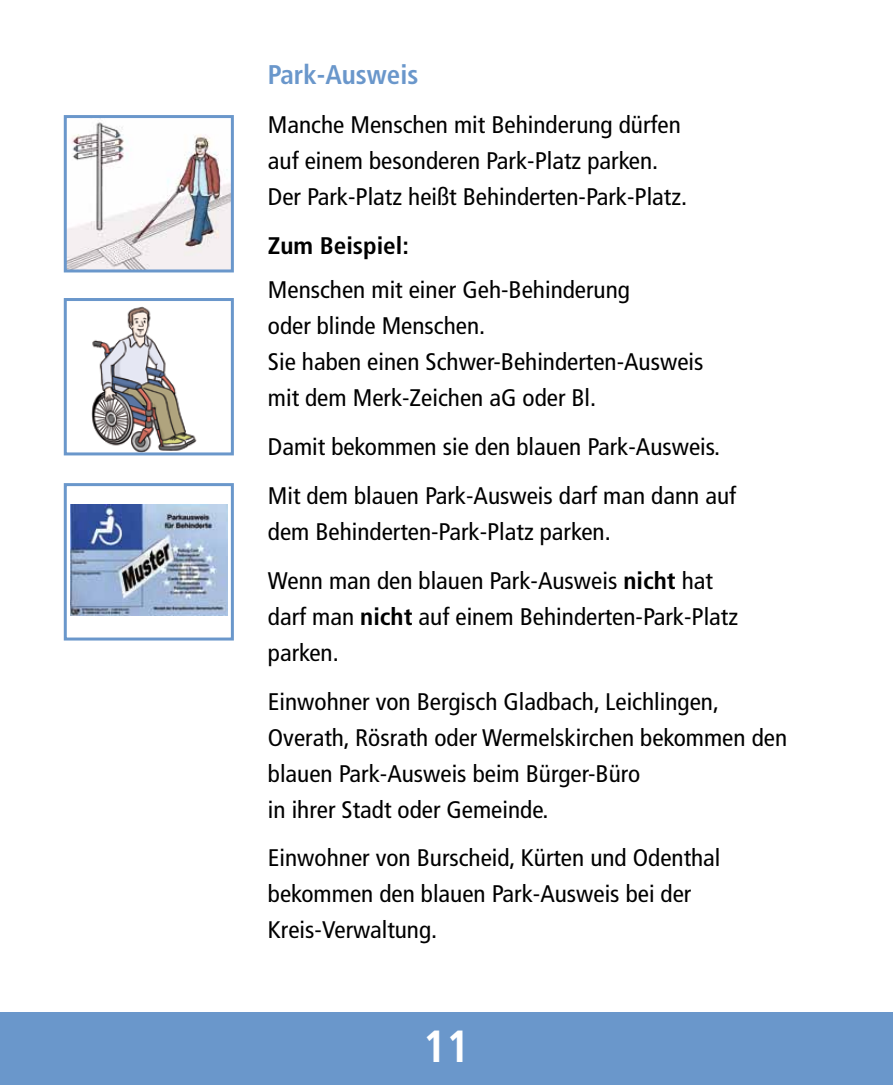
<style>
.page{position:relative;width:893px;height:1085px;background:#fff}
.page>*{position:absolute;margin:0;border:0;box-sizing:border-box;transform-origin:0 0}
.t1{font:700 condensed 45px "Frutiger";color:#fff}
.t2{font:700 condensed 27px "Frutiger";color:#6a97cb}
.t3{font:condensed 24px/36px "Frutiger";color:#000;scale:1.05 1}
.t4{font:700 condensed 24px "Frutiger";color:#000;scale:1.05 1}
.s1{font-weight:700}
</style>
<div class="page">
<div style="left:0;top:1012px;width:893px;height:72px;background:#6a97cb"></div>
<img style="left:68px;top:122px;width:162px;height:146px">
<div style="left:64px;top:115px;width:170px;height:157px;border:3px solid #6a97cb"></div>
<img style="left:71px;top:504px;width:156px;height:111px">
<div style="left:64px;top:483px;width:170px;height:157px;border:3px solid #6a97cb"></div>
<img style="left:91px;top:306px;width:106px;height:145px">
<div style="left:64px;top:298px;width:170px;height:157px;border:3px solid #6a97cb"></div>
<p class="t2" style="left:268px;top:59px;width:152px">Park-Ausweis</p>
<p class="t3" style="left:268px;top:107px;width:401px">Manche Menschen mit Behinderung dürfen auf einem besonderen Park-Platz parken.<br>Der Park-Platz heißt Behinderten-Park-Platz.</p>
<p class="t4" style="left:268px;top:231px;width:136px">Zum Beispiel:</p>
<p class="t3" style="left:268px;top:272px;width:416px">Menschen mit einer Geh-Behinderung<br>oder blinde Menschen.<br>Sie haben einen Schwer-Behinderten-Ausweis mit dem Merk-Zeichen aG oder Bl.</p>
<p class="t3" style="left:268px;top:422px;width:448px;line-height:48.8px">Damit bekommen sie den blauen Park-Ausweis.<br>Mit dem blauen Park-Ausweis darf man dann auf</p>
<p class="t3" style="left:268px;top:507px;width:425px;line-height:48.8px">dem Behinderten-Park-Platz parken.<br>Wenn man den blauen Park-Ausweis <span class="s1">nicht</span> hat</p>
<p class="t3" style="left:268px;top:598px;width:449px">darf man <span class="s1">nicht</span> auf einem Behinderten-Park-Platz parken.</p>
<p class="t3" style="left:268px;top:683px;width:496px">Einwohner von Bergisch Gladbach, Leichlingen, Overath, Rösrath oder Wermelskirchen bekommen den blauen Park-Ausweis beim Bürger-Büro<br>in ihrer Stadt oder Gemeinde.</p>
<p class="t3" style="left:268px;top:840px;width:433px">Einwohner von Burscheid, Kürten und Odenthal bekommen den blauen Park-Ausweis bei der<br>Kreis-Verwaltung.</p>
<h1 class="t1" style="left:423px;top:1019px;width:48px">11</h1>
</div>
